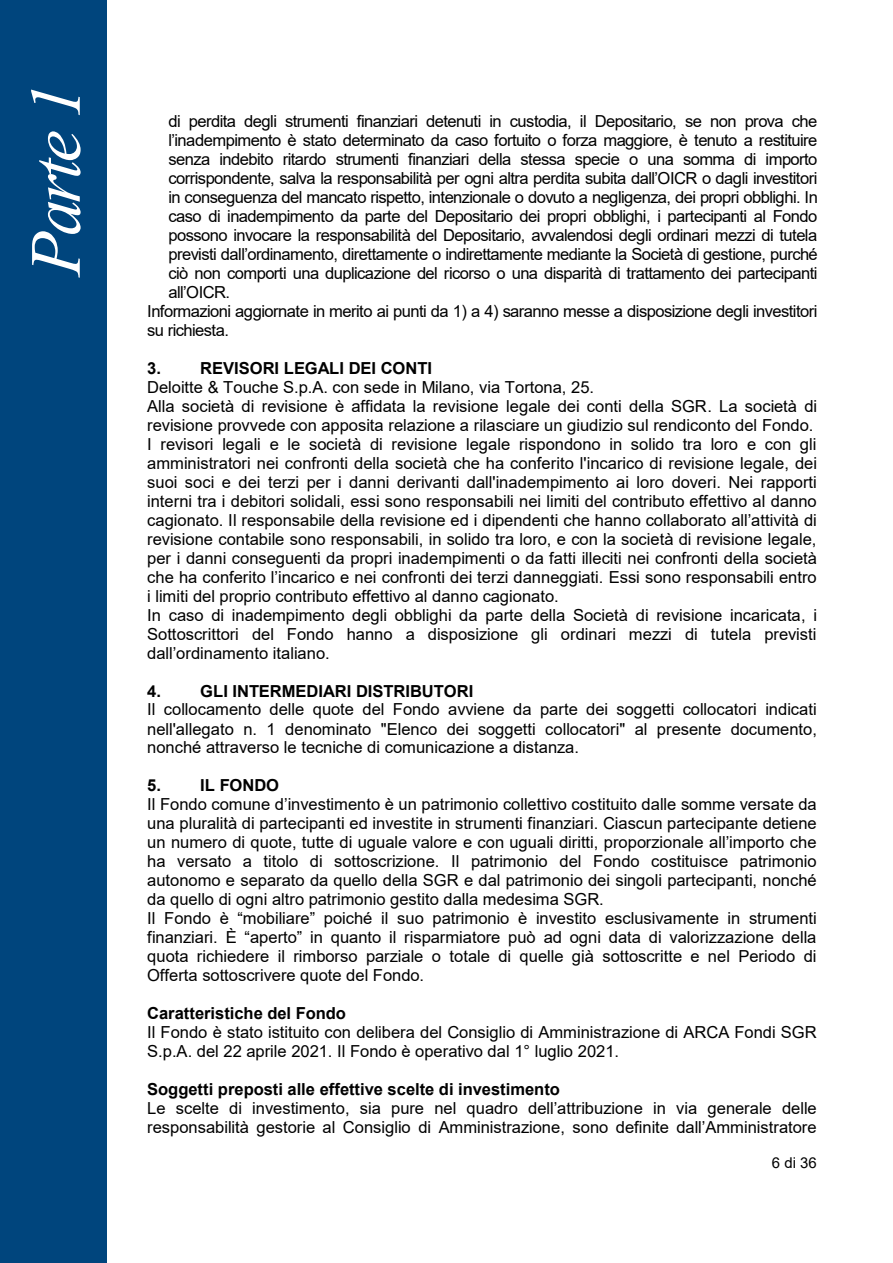
<style>
.page{position:relative;width:893px;height:1263px;background:#fff}
.page>*{position:absolute;margin:0;border:0;box-sizing:border-box;transform-origin:0 0}
.t1{font:italic 72px "Times New Roman";color:#fff}
.t2{font:16.5px/19px "Arial";letter-spacing:-.005em;color:#000}
.t3{font:16.5px "Arial";letter-spacing:-.035em;color:#000}
.t4{font:700 16.5px "Arial";color:#000}
.t5{font:15px "Arial";color:#000}
</style>
<div class="page">
<div style="left:0;top:0;width:106px;height:1263px;background:#00457d"></div>
<h1 class="t1" style="left:6px;top:276px;width:194px;rotate:-90deg">Parte 1</h1>
<p class="t3" style="left:168px;top:110px;width:650px">di perdita degli strumenti finanziari detenuti in custodia, il Depositario, se non prova che</p>
<p class="t3" style="left:168px;top:129px;width:651px">l’inadempimento è stato determinato da caso fortuito o forza maggiore, è tenuto a restituire</p>
<p class="t3" style="left:168px;top:148px;width:651px">senza indebito ritardo strumenti finanziari della stessa specie o una somma di importo</p>
<p class="t3" style="left:168px;top:167px;width:650px">corrispondente, salva la responsabilità per ogni altra perdita subita dall’OICR o dagli investitori</p>
<p class="t3" style="left:168px;top:186px;width:651px">in conseguenza del mancato rispetto, intenzionale o dovuto a negligenza, dei propri obblighi. In</p>
<p class="t3" style="left:168px;top:205px;width:650px">caso di inadempimento da parte del Depositario dei propri obblighi, i partecipanti al Fondo</p>
<p class="t3" style="left:168px;top:224px;width:650px">possono invocare la responsabilità del Depositario, avvalendosi degli ordinari mezzi di tutela</p>
<p class="t3" style="left:168px;top:243px;width:651px">previsti dall’ordinamento, direttamente o indirettamente mediante la Società di gestione, purché</p>
<p class="t3" style="left:168px;top:262px;width:651px">ciò non comporti una duplicazione del ricorso o una disparità di trattamento dei partecipanti</p>
<p class="t2" style="left:168px;top:283px;width:63px">all’OICR.</p>
<p class="t3" style="left:147px;top:300px;width:672px">Informazioni aggiornate in merito ai punti da 1) a 4) saranno messe a disposizione degli investitori</p>
<p class="t3" style="left:147px;top:319px;width:83px">su richiesta.</p>
<p class="t4" style="left:147px;top:357px;width:286px">3. REVISORI LEGALI DEI CONTI</p>
<p class="t2" style="left:147px;top:377px;width:671px">Deloitte &amp; Touche S.p.A. con sede in Milano, via Tortona, 25.<br>Alla società di revisione è affidata la revisione legale dei conti della SGR. La società di revisione provvede con apposita relazione a rilasciare un giudizio sul rendiconto del Fondo.<br>I revisori legali e le società di revisione legale rispondono in solido tra loro e con gli amministratori nei confronti della società che ha conferito l'incarico di revisione legale, dei suoi soci e dei terzi per i danni derivanti dall'inadempimento ai loro doveri. Nei rapporti interni tra i debitori solidali, essi sono responsabili nei limiti del contributo effettivo al danno cagionato. Il responsabile della revisione ed i dipendenti che hanno collaborato all’attività di revisione contabile sono responsabili, in solido tra loro, e con la società di revisione legale, per i danni conseguenti da propri inadempimenti o da fatti illeciti nei confronti della società che ha conferito l’incarico e nei confronti dei terzi danneggiati. Essi sono responsabili entro i limiti del proprio contributo effettivo al danno cagionato.<br>In caso di inadempimento degli obblighi da parte della Società di revisione incaricata, i Sottoscrittori del Fondo hanno a disposizione gli ordinari mezzi di tutela previsti dall’ordinamento italiano.</p>
<p class="t4" style="left:147px;top:680px;width:328px">4. GLI INTERMEDIARI DISTRIBUTORI</p>
<p class="t2" style="left:147px;top:700px;width:671px;text-align:justify">Il collocamento delle quote del Fondo avviene da parte dei soggetti collocatori indicati nell'allegato n. 1 denominato "Elenco dei soggetti collocatori" al presente documento, nonché attraverso le tecniche di comunicazione a distanza.</p>
<p class="t4" style="left:147px;top:775px;width:133px">5. IL FONDO</p>
<p class="t2" style="left:147px;top:795px;width:671px">Il Fondo comune d’investimento è un patrimonio collettivo costituito dalle somme versate da una pluralità di partecipanti ed investite in strumenti finanziari. Ciascun partecipante detiene un numero di quote, tutte di uguale valore e con uguali diritti, proporzionale all’importo che ha versato a titolo di sottoscrizione. Il patrimonio del Fondo costituisce patrimonio autonomo e separato da quello della SGR e dal patrimonio dei singoli partecipanti, nonché da quello di ogni altro patrimonio gestito dalla medesima SGR.<br>Il Fondo è “mobiliare” poiché il suo patrimonio è investito esclusivamente in strumenti finanziari. È “aperto” in quanto il risparmiatore può ad ogni data di valorizzazione della quota richiedere il rimborso parziale o totale di quelle già sottoscritte e nel Periodo di Offerta sottoscrivere quote del Fondo.</p>
<p class="t4" style="left:147px;top:1002px;width:200px">Caratteristiche del Fondo</p>
<p class="t2" style="left:147px;top:1022px;width:671px">Il Fondo è stato istituito con delibera del Consiglio di Amministrazione di ARCA Fondi SGR<br>S.p.A. del 22 aprile 2021. Il Fondo è operativo dal 1° luglio 2021.</p>
<p class="t4" style="left:147px;top:1078px;width:414px">Soggetti preposti alle effettive scelte di investimento</p>
<p class="t2" style="left:147px;top:1099px;width:671px">Le scelte di investimento, sia pure nel quadro dell’attribuzione in via generale delle responsabilità gestorie al Consiglio di Amministrazione, sono definite dall’Amministratore</p>
<p class="t5" style="left:772px;top:1153px;width:46px">6 di 36</p>
</div>
